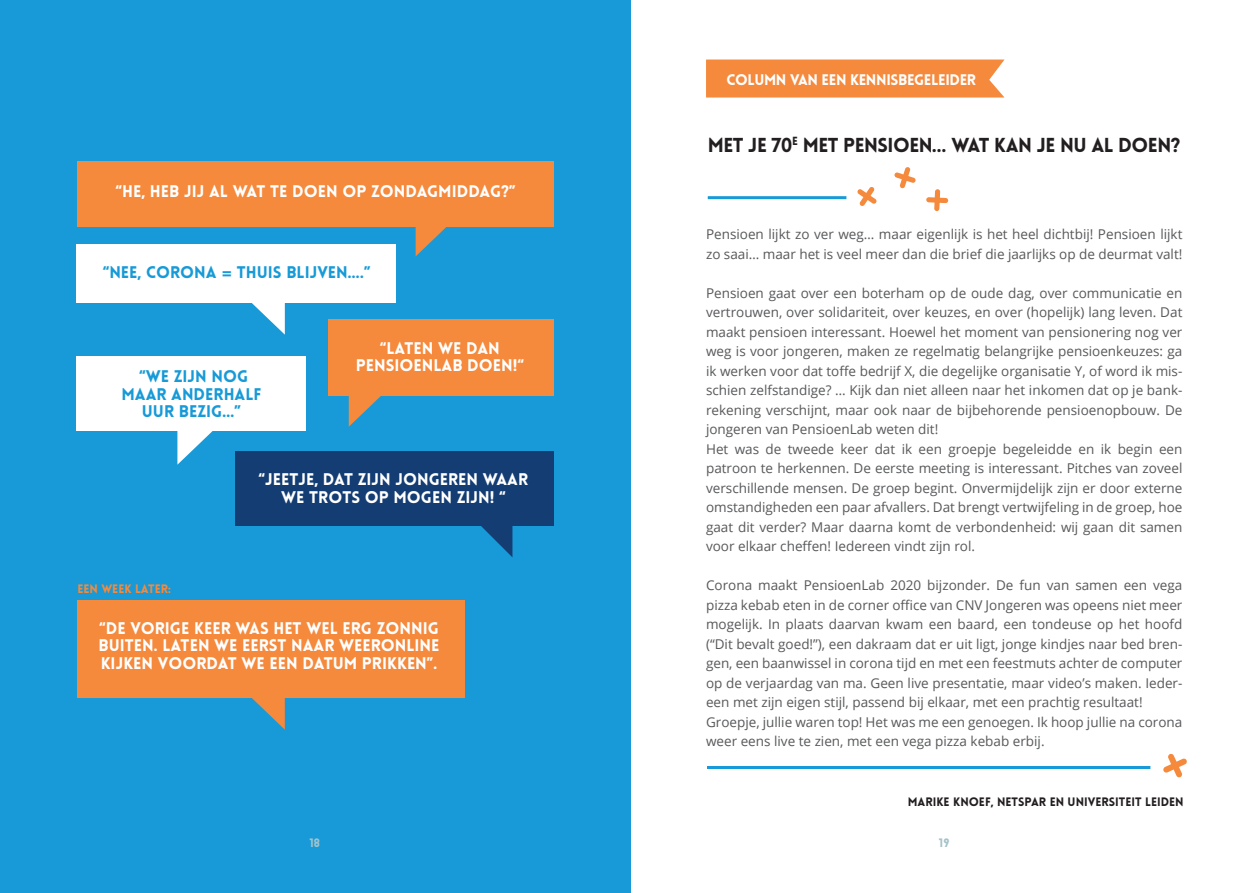
<style>
.page{position:relative;width:1259px;height:893px;background:#fff}
.page>*{position:absolute;margin:0;border:0;box-sizing:border-box;transform-origin:0 0}
.kop_2{font:900 19.8px "Lovelo";letter-spacing:-.025em;color:#231f20}
.t1{font:900 16.5px/17.9px "Lovelo";color:#fff;text-align:center}
.t2{font:900 16.5px/17.9px "Lovelo";color:#179ad7;text-align:center}
.kop_2-2{font:900 15px "Lovelo";letter-spacing:-.025em;color:#fff}
.broodtekst{font:13.5px/19.5px "Open Sans";color:#57585a;text-align:justify}
.kop_3_lovelo{font:900 12px "Lovelo";color:#231f20}
.t3{font:900 12px "Lovelo";color:#f5893c}
.t4{font:900 12px "Lovelo";color:#a4c2c9}
.s1{font-family:"Helvetica"}
</style>
<div class="page">
<div style="left:0;top:0;width:630px;height:893px;background:#179ad7"></div>
<div style="left:77px;top:162px;width:477px;height:65px;background:#f5893c"></div>
<div style="left:328px;top:320px;width:226px;height:76px;background:#f5893c"></div>
<div style="left:236px;top:451px;width:318px;height:75px;background:#133d73"></div>
<div style="left:77px;top:244px;width:318px;height:58px;background:#fff"></div>
<div style="left:77px;top:600px;width:387px;height:97px;background:#f5893c"></div>
<div style="left:77px;top:356px;width:229px;height:75px;background:#fff"></div>
<svg style="left:415px;top:227px;width:32px;height:29px"></svg>
<svg style="left:349px;top:396px;width:32px;height:31px"></svg>
<svg style="left:481px;top:526px;width:31px;height:31px"></svg>
<svg style="left:177px;top:431px;width:36px;height:34px"></svg>
<svg style="left:249px;top:302px;width:36px;height:33px"></svg>
<svg style="left:249px;top:697px;width:36px;height:33px"></svg>
<div style="left:706px;top:60px;width:298px;height:38px;background:#f5893c"></div>
<hr style="left:708px;top:196px;width:138px;height:3px;background:#179ad7">
<svg style="left:857px;top:187px;width:20px;height:19px"></svg>
<svg style="left:894px;top:167px;width:22px;height:21px"></svg>
<svg style="left:926px;top:189px;width:22px;height:22px"></svg>
<hr style="left:707px;top:766px;width:443px;height:3px;background:#179ad7">
<svg style="left:1163px;top:753px;width:24px;height:25px"></svg>
<p class="kop_2-2" style="left:726px;top:70px;width:251px">COLUMN VAN EEN KENNISBEGELEIDER</p>
<p class="t1" style="left:116px;top:182px;width:401px">“HE, HEB JIJ AL WAT TE DOEN OP ZONDAGMIDDAG?”</p>
<p class="t2" style="left:103px;top:264px;width:269px">“NEE, CORONA <span class="s1">=</span> THUIS BLIJVEN….”</p>
<p class="t2" style="left:121px;top:367px;width:141px">“WE ZIJN NOG<br>MAAR ANDERHALF<br>UUR BEZIG…”</p>
<p class="t1" style="left:356px;top:339px;width:169px">“LATEN WE DAN<br>PENSIOENLAB DOEN!“</p>
<p class="t3" style="left:77px;top:582px;width:95px">EEN WEEK LATER:</p>
<p class="t1" style="left:259px;top:471px;width:271px">“JEETJE, DAT ZIJN JONGEREN WAAR<br>WE TROTS OP MOGEN ZIJN! “</p>
<p class="t1" style="left:99px;top:619px;width:342px;text-align:justify">“DE VORIGE KEER WAS HET WEL ERG ZONNIG BUITEN. LATEN WE EERST NAAR WEERONLINE KIJKEN VOORDAT WE EEN DATUM PRIKKEN”.</p>
<p class="kop_2" style="left:708px;top:132px;width:474px">MET JE 70<sup>E</sup> MET PENSIOEN… WAT KAN JE NU AL DOEN?</p>
<p class="broodtekst" style="left:706px;top:224px;width:478px">Pensioen lijkt zo ver weg… maar eigenlijk is het heel dichtbij! Pensioen lijkt zo saai… maar het is veel meer dan die brief die jaarlijks op de deurmat valt!</p>
<p class="broodtekst" style="left:706px;top:283px;width:478px">Pensioen gaat over een boterham op de oude dag, over communicatie en vertrouwen, over solidariteit, over keuzes, en over (hopelijk) lang leven. Dat maakt pensioen interessant. Hoewel het moment van pensionering nog ver weg is voor jongeren, maken ze regelmatig belangrijke pensioenkeuzes: ga ik werken voor dat toffe bedrijf X, die degelijke organisatie Y, of word ik mis&shy;schien zelfstandige? … Kijk dan niet alleen naar het inkomen dat op je bank&shy;rekening verschijnt, maar ook naar de bijbehorende pensioenopbouw. De jongeren van PensioenLab weten dit!</p>
<p class="broodtekst" style="left:706px;top:439px;width:478px">Het was de tweede keer dat ik een groepje begeleidde en ik begin een patroon te herkennen. De eerste meeting is interessant. Pitches van zoveel verschillende mensen. De groep begint. Onvermijdelijk zijn er door externe omstandigheden een paar afvallers. Dat brengt vertwijfeling in de groep, hoe gaat dit verder? Maar daarna komt de verbondenheid: wij gaan dit samen voor elkaar cheffen! Iedereen vindt zijn rol.</p>
<p class="broodtekst" style="left:706px;top:575px;width:478px">Corona maakt PensioenLab 2020 bijzonder. De fun van samen een vega pizza kebab eten in de corner office van CNV Jongeren was opeens niet meer mogelijk. In plaats daarvan kwam een baard, een tondeuse op het hoofd (“Dit bevalt goed!”), een dakraam dat er uit ligt, jonge kindjes naar bed bren&shy;gen, een baanwissel in corona tijd en met een feestmuts achter de computer op de verjaardag van ma. Geen live presentatie, maar video’s maken. Ieder&shy;een met zijn eigen stijl, passend bij elkaar, met een prachtig resultaat!</p>
<p class="broodtekst" style="left:706px;top:712px;width:478px">Groepje, jullie waren top! Het was me een genoegen. Ik hoop jullie na corona weer eens live te zien, met een vega pizza kebab erbij.</p>
<p class="kop_3_lovelo" style="left:907px;top:794px;width:277px">MARIKE KNOEF, NETSPAR EN UNIVERSITEIT LEIDEN</p>
<p class="t4" style="left:309px;top:835px;width:12px">18</p>
<p class="t4" style="left:939px;top:835px;width:12px">19</p>
</div>
